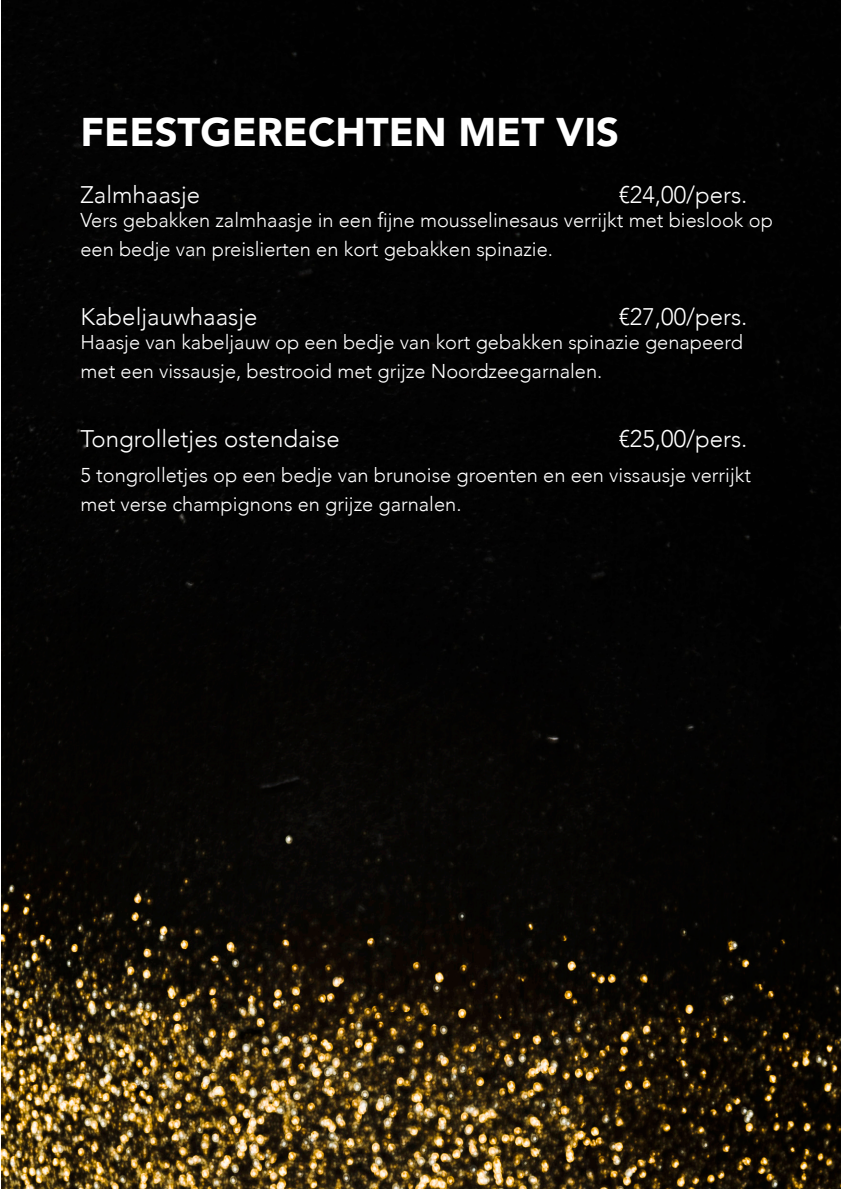
<style>
.page{position:relative;width:842px;height:1189px;background:#fff}
.page>*{position:absolute;margin:0;border:0;box-sizing:border-box;transform-origin:0 0}
.t1{font:900 40px "Avenir";color:#fff}
.t2{font:300 24px "Avenir";color:#fff}
.t3{font:300 20px/28.8px "Avenir";color:#fff}
</style>
<div class="page">
<img style="left:1px;top:0;width:839px;height:1189px">
<p class="t1" style="left:81px;top:97px;width:540px">FEESTGERECHTEN MET VIS</p>
<p class="t2" style="left:81px;top:181px;width:121px">Zalmhaasje</p>
<p class="t2" style="left:619px;top:181px;width:130px">€24,00/pers.</p>
<p class="t3" style="left:81px;top:206px;width:694px">Vers gebakken zalmhaasje in een fijne mousselinesaus verrijkt met bieslook op een bedje van preislierten en kort gebakken spinazie.</p>
<p class="t2" style="left:81px;top:303px;width:178px">Kabeljauwhaasje</p>
<p class="t2" style="left:619px;top:303px;width:130px">€27,00/pers.</p>
<p class="t3" style="left:81px;top:328px;width:664px">Haasje van kabeljauw op een bedje van kort gebakken spinazie genapeerd met een vissausje, bestrooid met grijze Noordzeegarnalen.</p>
<p class="t2" style="left:81px;top:424px;width:261px">Tongrolletjes ostendaise</p>
<p class="t2" style="left:619px;top:424px;width:130px">€25,00/pers.</p>
<p class="t3" style="left:81px;top:461px;width:672px">5 tongrolletjes op een bedje van brunoise groenten en een vissausje verrijkt met verse champignons en grijze garnalen.</p>
</div>
